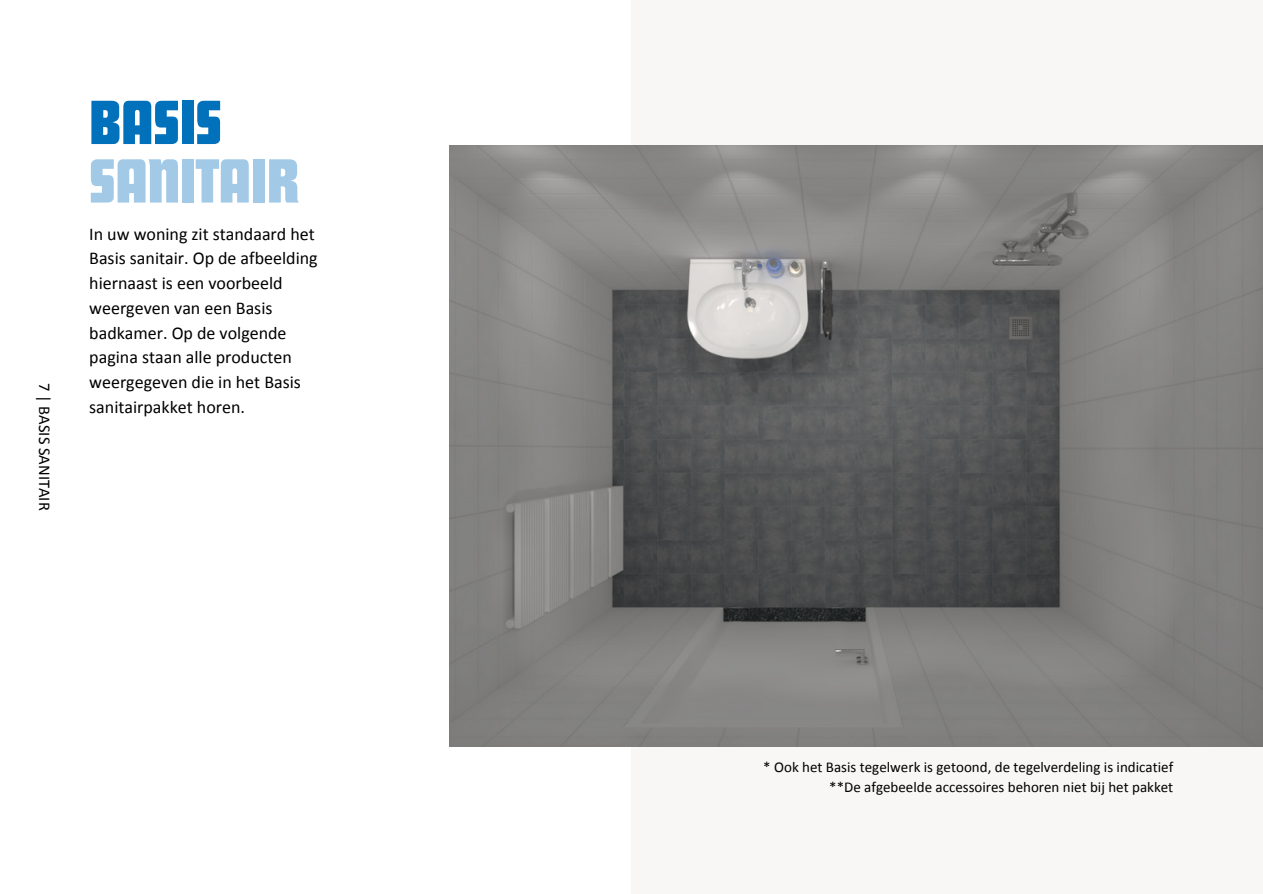
<style>
.page{position:relative;width:1263px;height:894px;background:#fff}
.page>*{position:absolute;margin:0;border:0;box-sizing:border-box;transform-origin:0 0}
.t1{font:700 60px "Deko Display Serial";color:#a2cae6}
.t2{font:700 60px "Deko Display Serial";color:#0071ba}
.t3{font:18px/24.8px "Calibri";color:#000}
.t4{font:16.5px "Calibri";color:#000}
.t5{font:15px "Calibri";color:#000}
</style>
<div class="page">
<div style="left:631px;top:0;width:632px;height:893px;background:#f9f7f6"></div>
<img style="left:449px;top:146px;width:813px;height:600px">
<p class="t4" style="left:51px;top:383px;width:129px;rotate:90deg">7 | BASIS SANITAIR</p>
<p class="t2" style="left:89px;top:89px;width:134px">BASIS</p>
<p class="t1" style="left:89px;top:147px;width:211px">SANITAIR</p>
<p class="t3" style="left:89px;top:222px;width:227px">In uw woning zit standaard het</p>
<p class="t3" style="left:89px;top:247px;width:230px">Basis sanitair. Op de afbeelding hiernaast is een voorbeeld weergeven van een Basis badkamer. Op de volgende pagina staan alle producten weergegeven die in het Basis sanitairpakket horen.</p>
<p class="t5" style="left:763px;top:760px;width:411px">* Ook het Basis tegelwerk is getoond, de tegelverdeling is indicatief</p>
<p class="t5" style="left:829px;top:781px;width:345px">**De afgebeelde accessoires behoren niet bij het pakket</p>
</div>
